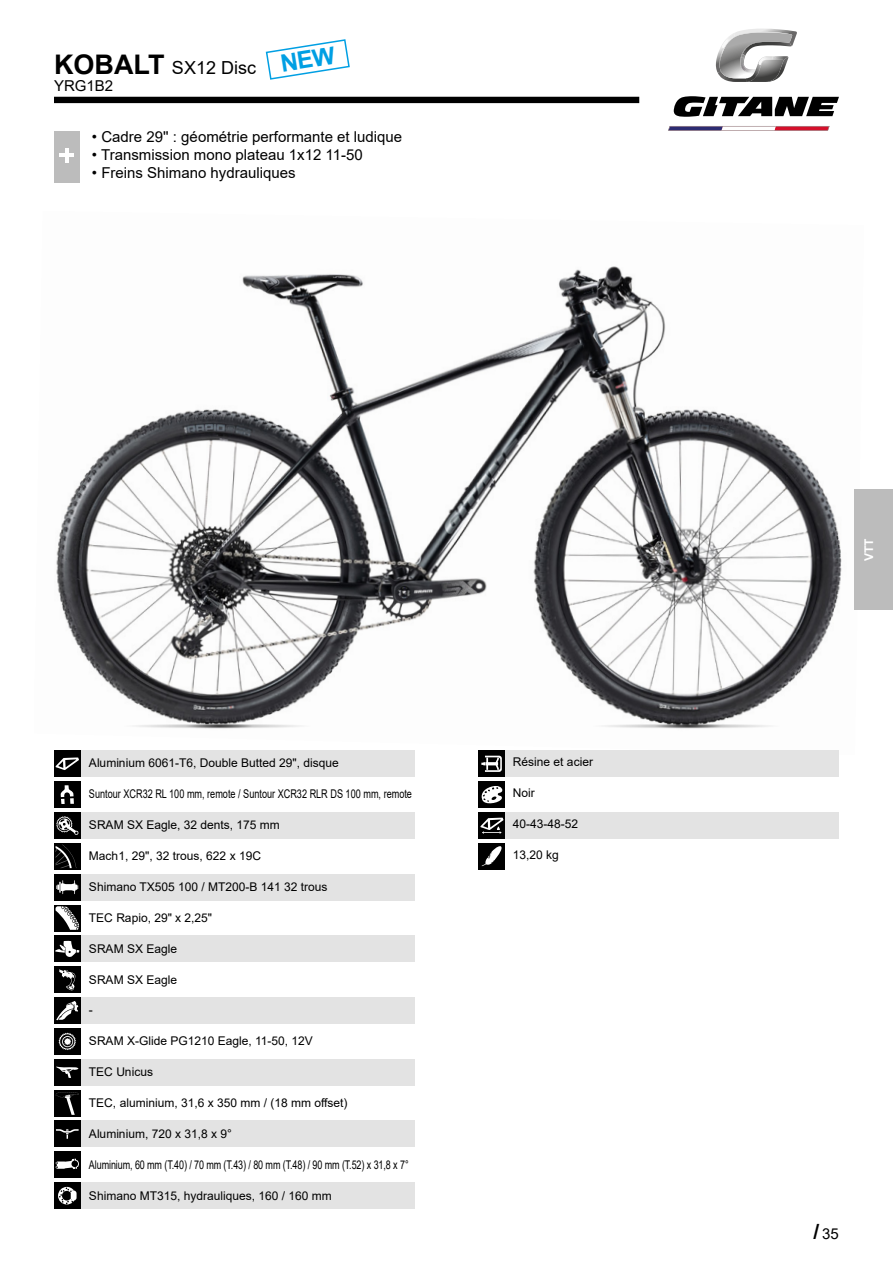
<style>
.page{position:relative;width:893px;height:1263px;background:#fff}
.page>*{position:absolute;margin:0;border:0;box-sizing:border-box;transform-origin:0 0}
.t1{font:18px "Arial";color:#000}
.t2{font:15px "Arial";color:#000}
.Peugeot_Specs_1{font:12px "Arial";color:#000}
.Peugeot_Specs_1-2{font:12px "Arial";color:#000;scale:.75 1}
.Peugeot_Specs_1-3{font:12px "Arial";color:#000;scale:.76 1}
.t3{font:700 12px "Arial";color:#fff}
.s1{font-weight:700;font-size:27px}
.s2{font-weight:700;font-size:21px}
</style>
<div class="page">
<img style="left:56px;top:266px;width:808px;height:452px">
<img style="left:135px;top:718px;width:166px;height:11px">
<img style="left:604px;top:718px;width:166px;height:11px">
<div style="left:81px;top:750px;width:334px;height:27px;background:#e3e3e3"></div>
<div style="left:81px;top:812px;width:334px;height:27px;background:#e3e3e3"></div>
<div style="left:81px;top:935px;width:334px;height:27px;background:#e3e3e3"></div>
<div style="left:81px;top:997px;width:334px;height:27px;background:#e3e3e3"></div>
<div style="left:81px;top:1059px;width:334px;height:26px;background:#e3e3e3"></div>
<div style="left:81px;top:1121px;width:334px;height:26px;background:#e3e3e3"></div>
<div style="left:81px;top:1182px;width:334px;height:27px;background:#e3e3e3"></div>
<div style="left:505px;top:750px;width:334px;height:27px;background:#e3e3e3"></div>
<div style="left:505px;top:812px;width:334px;height:27px;background:#e3e3e3"></div>
<div style="left:81px;top:874px;width:334px;height:26px;background:#e3e3e3"></div>
<div style="left:54px;top:750px;width:27px;height:27px;background:#000"></div>
<svg style="left:56px;top:757px;width:23px;height:13px"></svg>
<div style="left:54px;top:781px;width:27px;height:27px;background:#000"></div>
<svg style="left:61px;top:785px;width:13px;height:19px"></svg>
<div style="left:54px;top:131px;width:25px;height:52px;background:#bcbcbc"></div>
<hr style="left:65px;top:148px;width:3px;height:14px;background:#fff">
<hr style="left:59px;top:153px;width:15px;height:4px;background:#fff">
<div style="left:54px;top:1028px;width:27px;height:27px;background:#000"></div>
<svg style="left:59px;top:1033px;width:17px;height:17px"></svg>
<div style="left:54px;top:1059px;width:27px;height:26px;background:#000"></div>
<svg style="left:56px;top:1066px;width:22px;height:12px"></svg>
<div style="left:54px;top:1090px;width:27px;height:26px;background:#000"></div>
<svg style="left:56px;top:1092px;width:23px;height:23px"></svg>
<div style="left:54px;top:1121px;width:27px;height:26px;background:#000"></div>
<svg style="left:56px;top:1129px;width:23px;height:10px"></svg>
<div style="left:54px;top:1151px;width:27px;height:27px;background:#000"></div>
<svg style="left:56px;top:1159px;width:23px;height:10px"></svg>
<div style="left:54px;top:843px;width:27px;height:27px;background:#000"></div>
<svg style="left:56px;top:844px;width:20px;height:24px"></svg>
<div style="left:54px;top:874px;width:27px;height:26px;background:#000"></div>
<svg style="left:56px;top:880px;width:22px;height:14px"></svg>
<div style="left:54px;top:905px;width:27px;height:26px;background:#000"></div>
<svg style="left:56px;top:906px;width:23px;height:24px"></svg>
<div style="left:54px;top:966px;width:27px;height:27px;background:#000"></div>
<svg style="left:59px;top:969px;width:16px;height:21px"></svg>
<div style="left:54px;top:935px;width:27px;height:27px;background:#000"></div>
<svg style="left:55px;top:940px;width:24px;height:17px"></svg>
<div style="left:54px;top:997px;width:27px;height:27px;background:#000"></div>
<svg style="left:56px;top:1001px;width:22px;height:19px"></svg>
<div style="left:54px;top:812px;width:27px;height:27px;background:#000"></div>
<svg style="left:56px;top:816px;width:23px;height:19px"></svg>
<div style="left:479px;top:781px;width:26px;height:27px;background:#000"></div>
<svg style="left:481px;top:786px;width:21px;height:18px"></svg>
<div style="left:479px;top:812px;width:26px;height:27px;background:#000"></div>
<svg style="left:480px;top:818px;width:23px;height:16px"></svg>
<div style="left:478px;top:843px;width:27px;height:27px;background:#000"></div>
<svg style="left:482px;top:846px;width:20px;height:20px"></svg>
<div style="left:478px;top:750px;width:27px;height:27px;background:#000"></div>
<svg style="left:481px;top:756px;width:21px;height:16px"></svg>
<div style="left:54px;top:1182px;width:27px;height:27px;background:#000"></div>
<svg style="left:58px;top:1186px;width:19px;height:19px"></svg>
<div style="left:54px;top:97px;width:585px;height:6px;background:#000"></div>
<svg style="left:674px;top:96px;width:165px;height:21px"></svg>
<svg style="left:668px;top:126px;width:162px;height:5px"></svg>
<svg style="left:715px;top:29px;width:82px;height:53px"></svg>
<div style="left:855px;top:490px;width:38px;height:120px;background:#bcbcbc"></div>
<svg style="left:265px;top:39px;width:85px;height:41px"></svg>
<p class="t1" style="left:54px;top:55px;width:204px"><span class="s1">KOBALT</span> SX12 Disc</p>
<p class="t2" style="left:54px;top:75px;width:61px">YRG1B2</p>
<p class="t2" style="left:92px;top:126px;width:312px">• Cadre 29'' : géométrie performante et ludique</p>
<p class="t2" style="left:92px;top:144px;width:272px">• Transmission mono plateau 1x12 11-50</p>
<p class="t2" style="left:92px;top:162px;width:205px">• Freins Shimano hydrauliques</p>
<p class="Peugeot_Specs_1" style="left:89px;top:755px;width:251px">Aluminium 6061-T6, Double Butted 29", disque</p>
<p class="Peugeot_Specs_1-3" style="left:89px;top:786px;width:427px">Suntour XCR32 RL 100 mm, remote / Suntour XCR32 RLR DS 100 mm, remote</p>
<p class="Peugeot_Specs_1" style="left:89px;top:816px;width:192px">SRAM SX Eagle, 32 dents, 175 mm</p>
<p class="Peugeot_Specs_1" style="left:89px;top:847px;width:174px">Mach1, 29'', 32 trous, 622 x 19C</p>
<p class="Peugeot_Specs_1" style="left:89px;top:878px;width:240px">Shimano TX505 100 / MT200-B 141 32 trous</p>
<p class="Peugeot_Specs_1" style="left:89px;top:909px;width:125px">TEC Rapio, 29" x 2,25"</p>
<p class="Peugeot_Specs_1" style="left:89px;top:940px;width:90px">SRAM SX Eagle</p>
<p class="Peugeot_Specs_1" style="left:89px;top:971px;width:90px">SRAM SX Eagle</p>
<p class="Peugeot_Specs_1" style="left:89px;top:1002px;width:5px">-</p>
<p class="Peugeot_Specs_1" style="left:89px;top:1033px;width:225px">SRAM X-Glide PG1210 Eagle, 11-50, 12V</p>
<p class="Peugeot_Specs_1" style="left:89px;top:1064px;width:66px">TEC Unicus</p>
<p class="Peugeot_Specs_1" style="left:89px;top:1095px;width:260px">TEC, aluminium, 31,6 x 350 mm / (18 mm offset)</p>
<p class="Peugeot_Specs_1" style="left:89px;top:1125px;width:144px">Aluminium, 720 x 31,8 x 9°</p>
<p class="Peugeot_Specs_1-2" style="left:89px;top:1156px;width:428px">Aluminium, 60 mm (T.40) / 70 mm (T.43) / 80 mm (T.48) / 90 mm (T.52) x 31,8 x 7°</p>
<p class="Peugeot_Specs_1" style="left:89px;top:1187px;width:244px">Shimano MT315, hydrauliques, 160 / 160 mm</p>
<p class="Peugeot_Specs_1" style="left:513px;top:754px;width:82px">Résine et acier</p>
<p class="Peugeot_Specs_1" style="left:513px;top:785px;width:23px">Noir</p>
<p class="Peugeot_Specs_1" style="left:513px;top:815px;width:67px">40-43-48-52</p>
<p class="Peugeot_Specs_1" style="left:513px;top:846px;width:48px">13,20 kg</p>
<p class="t3" style="left:861px;top:561px;width:24px;rotate:-90deg">VTT</p>
<p class="t2" style="left:813px;top:1223px;width:27px"><span class="s2">/</span>35</p>
</div>
